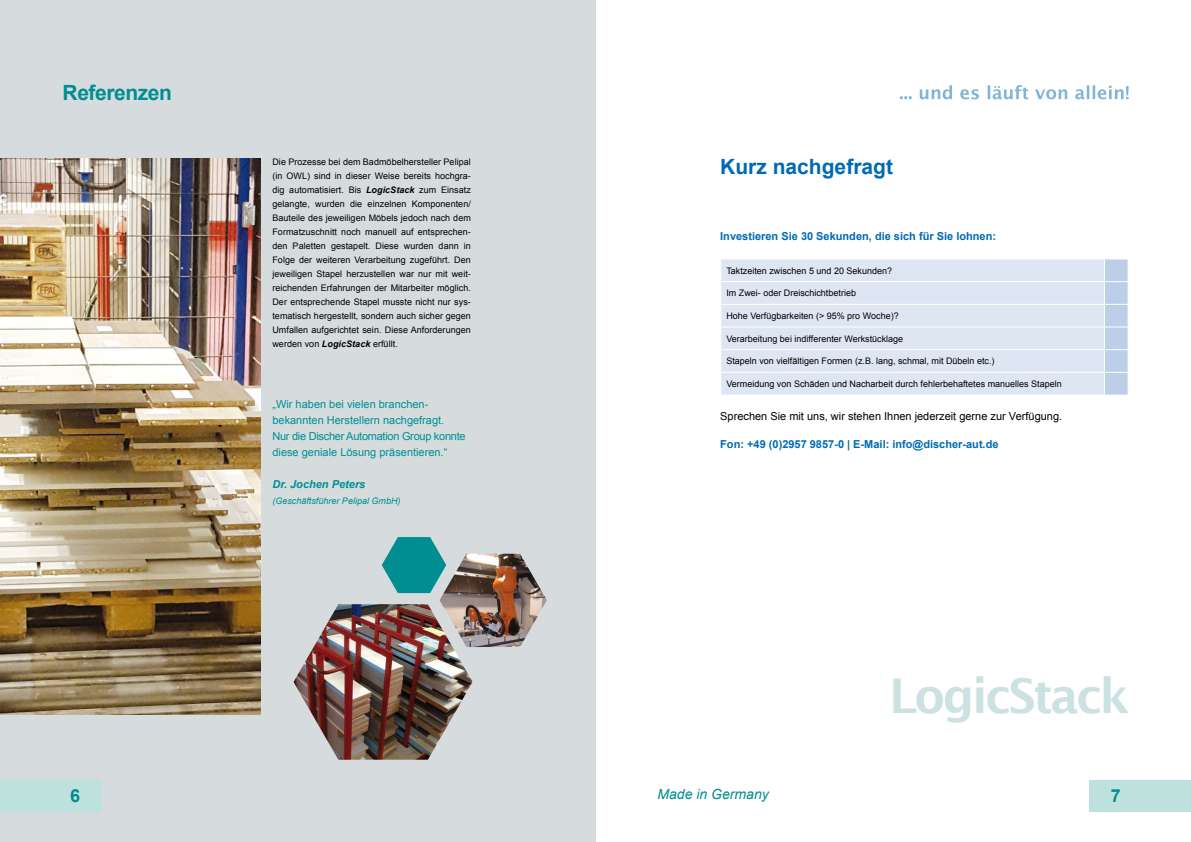
<style>
.page{position:relative;width:1191px;height:842px;background:#fff}
.page>*{position:absolute;margin:0;border:0;box-sizing:border-box;transform-origin:0 0}
.t1{font:600 48px "Lucida Sans";letter-spacing:-.05em;color:#cce1e2}
.t2{font:700 21px "Arial";color:#006ab3}
.t3{font:700 21px "Arial";letter-spacing:-.02em;color:#008e92}
.t4{font:700 18px "Arial";color:#008e92}
.t5{font:italic 14px "Arial";color:#008e92}
.t6{font:11px/16px "Arial";color:#008e92}
.t7{font:700 11px "Arial";color:#006ab3}
.t8{font:11px "Arial";color:#000}
.t9{font:italic 700 11px "Arial";color:#008e92}
.t10{font:9px/14px "Arial";color:#000;text-align:justify}
.t11{font:italic 9px "Arial";color:#008e92}
.s1{font-weight:700;font-style:italic}
</style>
<div class="page">
<div style="left:0;top:0;width:595px;height:842px;background:#d6dcdd"></div>
<div style="left:1088px;top:780px;width:103px;height:31px;background:#bfe1dd"></div>
<div style="left:0;top:780px;width:102px;height:31px;background:#bfe1dd"></div>
<img style="left:0;top:159px;width:261px;height:555px">
<img style="left:293px;top:537px;width:254px;height:223px">
<div style="left:721px;top:259px;width:383px;height:136px;background:#dfe6f3"></div>
<hr style="left:720px;top:281px;width:384px;height:1px;background:#fff">
<hr style="left:720px;top:304px;width:384px;height:1px;background:#fff">
<hr style="left:720px;top:326px;width:384px;height:1px;background:#fff">
<hr style="left:720px;top:349px;width:384px;height:1px;background:#fff">
<hr style="left:720px;top:372px;width:384px;height:1px;background:#fff">
<svg style="left:1104px;top:259px;width:24px;height:136px;background:#c2d2ea"></svg>
<svg style="left:900px;top:85px;width:228px;height:14px"></svg>
<h2 class="t3" style="left:63px;top:79px;width:111px">Referenzen</h2>
<p class="t10" style="left:272px;top:155px;width:200px">Die Prozesse bei dem Badmöbelhersteller Pelipal (in OWL) sind in dieser Weise bereits hochgra&shy;dig automatisiert. Bis <span class="s1">LogicStack</span> zum Einsatz gelangte, wurden die einzelnen Komponenten/ Bauteile des jeweiligen Möbels jedoch nach dem Formatzuschnitt noch manuell auf entsprechen&shy;den Paletten gestapelt. Diese wurden dann in Folge der weiteren Verarbeitung zugeführt. Den jeweiligen Stapel herzustellen war nur mit weit&shy;reichenden Erfahrungen der Mitarbeiter möglich.<br>Der entsprechende Stapel musste nicht nur sys&shy;tematisch hergestellt, sondern auch sicher gegen Umfallen aufgerichtet sein. Diese Anforderungen werden von <span class="s1">LogicStack</span> erfüllt.</p>
<p class="t6" style="left:272px;top:396px;width:195px">„Wir haben bei vielen branchen&shy;bekannten Herstellern nachgefragt.<br>Nur die Discher Automation Group konnte diese geniale Lösung präsentieren.“</p>
<p class="t9" style="left:272px;top:477px;width:94px">Dr. Jochen Peters</p>
<p class="t11" style="left:272px;top:495px;width:130px">(Geschäftsführer Pelipal GmbH)</p>
<h2 class="t2" style="left:720px;top:153px;width:174px">Kurz nachgefragt</h2>
<p class="t7" style="left:720px;top:229px;width:277px">Investieren Sie 30 Sekunden, die sich für Sie lohnen:</p>
<p class="t10" style="left:726px;top:263px;width:167px">Taktzeiten zwischen 5 und 20 Sekunden?</p>
<p class="t10" style="left:726px;top:286px;width:131px">Im Zwei- oder Dreischichtbetrieb</p>
<p class="t10" style="left:726px;top:309px;width:174px">Hohe Verfügbarkeiten (&gt; 95% pro Woche)?</p>
<p class="t10" style="left:726px;top:332px;width:178px">Verarbeitung bei indifferenter Werkstücklage</p>
<p class="t10" style="left:726px;top:354px;width:270px">Stapeln von vielfältigen Formen (z.B. lang, schmal, mit Dübeln etc.)</p>
<p class="t10" style="left:726px;top:377px;width:337px">Vermeidung von Schäden und Nacharbeit durch fehlerbehaftetes manuelles Stapeln</p>
<p class="t8" style="left:720px;top:408px;width:343px">Sprechen Sie mit uns, wir stehen Ihnen jederzeit gerne zur Verfügung.</p>
<p class="t7" style="left:720px;top:436px;width:280px">Fon: +49 (0)2957 9857-0 | E-Mail: info@discher-aut.de</p>
<h1 class="t1" style="left:889px;top:669px;width:242px">LogicStack</h1>
<h3 class="t4" style="left:70px;top:784px;width:12px">6</h3>
<h3 class="t4" style="left:1110px;top:784px;width:12px">7</h3>
<h3 class="t5" style="left:657px;top:785px;width:113px">Made in Germany</h3>
</div>
